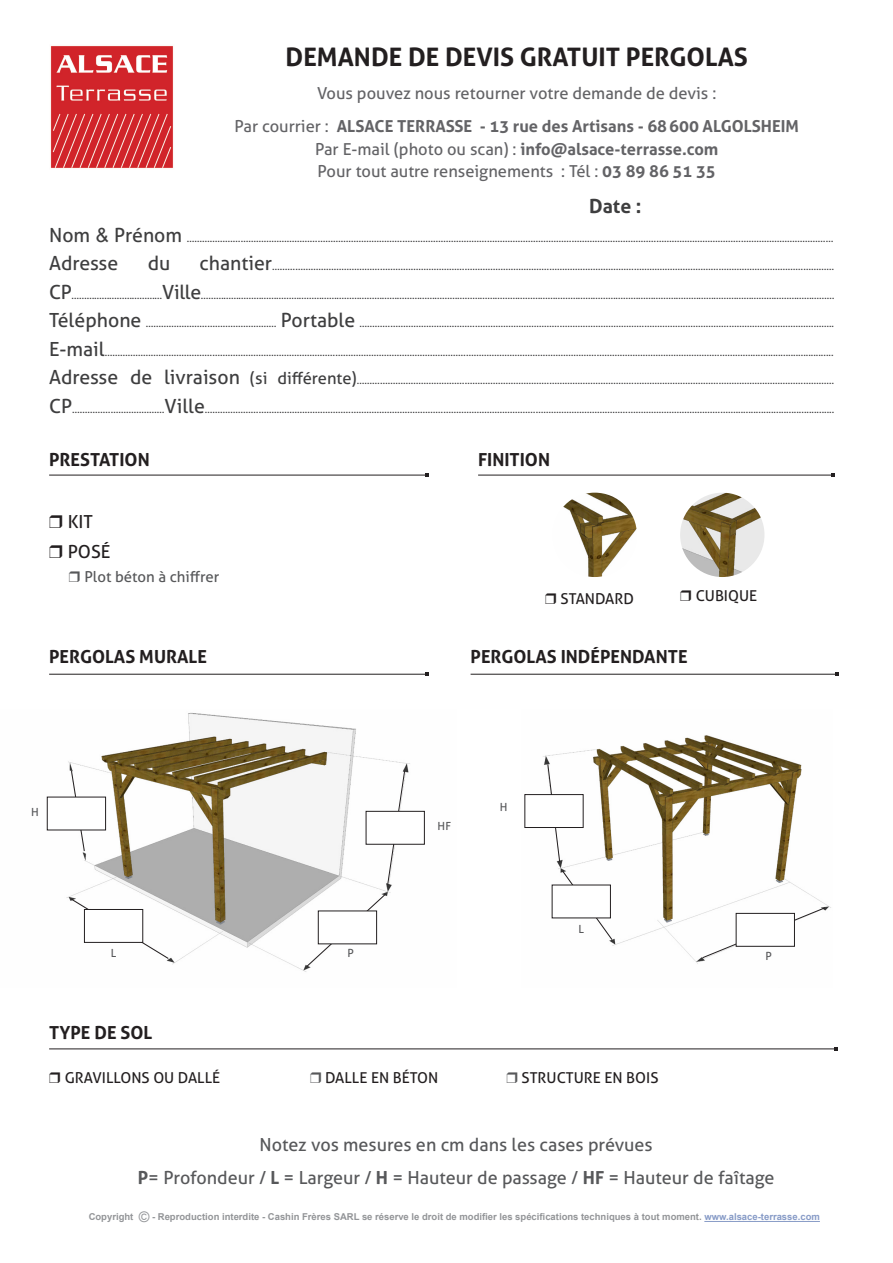
<style>
.page{position:relative;width:893px;height:1263px;background:#fff}
.page>*{position:absolute;margin:0;border:0;box-sizing:border-box;transform-origin:0 0}
.t1{font:700 25.5px "Aller";color:#231f20}
.t2{font:19.5px "Aller";color:#3e3e3f}
.t3{font:700 19.5px "Aller";color:#3e3e3f}
.t4{font:18px "Aller";color:#57585a}
.t5{font:700 18px "Aller";color:#231f20}
.t6{font:18px "Aller";color:#231f20}
.t7{font:700 16.5px "Aller";color:#636366}
.t8{font:16.5px "Aller";color:#636366}
.t9{font:15px "Aller";color:#231f20}
.t10{font:15px "Aller";color:#57585a}
.t11{font:11.25px "Aller";color:#57585a}
.t12{font:10.5px "Aller";color:#3e3e3f}
.t13{font:700 9.45px "Arial";color:#939598}
.s1{font-weight:400}
.s2{font-weight:700}
.s3{font-size:19.5px}
.s4{font-family:"Arial";font-size:19.5px}
.s5{font-size:16.5px}
.s6{font-weight:400;font-size:14.55px}
.s7{color:#879bc7}
</style>
<div class="page">
<hr style="left:49px;top:674px;width:377px;height:1px;background:#231f20">
<img style="left:50px;top:46px;width:123px;height:122px">
<img style="left:46px;top:712px;width:379px;height:260px">
<svg style="left:387px;top:770px;width:18px;height:115px"></svg>
<div style="left:366px;top:811px;width:58px;height:33px;background:#fff"></div>
<div style="left:366px;top:811px;width:58px;height:33px;border:1px solid #231f20"></div>
<svg style="left:306px;top:893px;width:80px;height:74px"></svg>
<div style="left:318px;top:911px;width:59px;height:33px;background:#fff"></div>
<div style="left:318px;top:911px;width:59px;height:33px;border:1px solid #231f20"></div>
<svg style="left:71px;top:898px;width:98px;height:61px"></svg>
<div style="left:84px;top:909px;width:59px;height:33px;background:#fff"></div>
<div style="left:84px;top:909px;width:59px;height:33px;border:1px solid #231f20"></div>
<svg style="left:71px;top:770px;width:14px;height:81px"></svg>
<div style="left:47px;top:797px;width:59px;height:33px;background:#fff"></div>
<div style="left:47px;top:797px;width:59px;height:33px;border:1px solid #231f20"></div>
<img style="left:524px;top:735px;width:307px;height:229px">
<svg style="left:702px;top:907px;width:124px;height:51px"></svg>
<div style="left:736px;top:913px;width:58px;height:33px;background:#fff"></div>
<div style="left:736px;top:913px;width:59px;height:33px;border:1px solid #231f20"></div>
<svg style="left:562px;top:871px;width:50px;height:69px"></svg>
<div style="left:552px;top:885px;width:58px;height:33px;background:#fff"></div>
<svg style="left:547px;top:764px;width:13px;height:98px"></svg>
<div style="left:525px;top:794px;width:58px;height:33px;background:#fff"></div>
<div style="left:525px;top:794px;width:58px;height:34px;border:1px solid #231f20"></div>
<hr style="left:478px;top:475px;width:355px;height:1px;background:#231f20">
<img style="left:553px;top:493px;width:84px;height:84px;border-radius:42px">
<img style="left:680px;top:493px;width:84px;height:84px;border-radius:42px">
<hr style="left:704px;top:1221px;width:116px;height:1px;background:#879bc7">
<hr style="left:471px;top:674px;width:366px;height:1px;background:#231f20">
<hr style="left:49px;top:475px;width:377px;height:1px;background:#231f20">
<hr style="left:49px;top:1048px;width:787px;height:1px;background:#231f20">
<p class="t1" style="left:286px;top:42px;width:464px">DEMANDE DE DEVIS GRATUIT PERGOLAS</p>
<p class="t8" style="left:317px;top:84px;width:401px">Vous pouvez nous retourner votre demande de devis :</p>
<p class="t7" style="left:234px;top:116px;width:566px"><span class="s1">Par courrier :</span> ALSACE TERRASSE - 13 rue des Artisans - 68600 ALGOLSHEIM</p>
<p class="t7" style="left:315px;top:139px;width:405px"><span class="s1">Par E-mail (photo ou scan) :</span> info@alsace-terrasse.com</p>
<p class="t8" style="left:318px;top:162px;width:400px">Pour tout autre renseignements : Tél : <span class="s2">03 89 86 51 35</span></p>
<p class="t3" style="left:589px;top:194px;width:54px">Date :</p>
<p class="t12" style="left:49px;top:232px;width:786px"><span class="s3">Nom</span> <span class="s4">&amp;</span> <span class="s3">Prénom</span> ………………………………………………………………………………………………………………………………………………………………………………………………………………………………</p>
<p class="t2" style="left:49px;top:251px;width:71px">Adresse</p>
<p class="t2" style="left:148px;top:251px;width:24px">du</p>
<p class="t12" style="left:200px;top:260px;width:636px"><span class="s3">chantier</span>…………………………………………………………………………………………………………………………………………………………………………………………………</p>
<p class="t12" style="left:49px;top:289px;width:787px"><span class="s3">CP</span>………………………………<span class="s3">Ville</span>………………………………………………………………………………………………………………………………………………………………………………………………………………………………</p>
<p class="t12" style="left:49px;top:317px;width:786px"><span class="s3">Téléphone</span> …………………………………………… <span class="s3">Portable</span> …………………………………………………………………………………………………………………………………………………………………..</p>
<p class="t12" style="left:49px;top:346px;width:786px"><span class="s3">E-mail</span>……………………………………………………………………………………………………………………………………………………………………………………………………………………………….................................</p>
<p class="t12" style="left:49px;top:374px;width:786px"><span class="s3">Adresse de livraison</span> <span class="s5">(si différente)</span>……………………………………………………………………………………………………………………………………………………………………</p>
<p class="t12" style="left:49px;top:403px;width:787px"><span class="s3">CP</span>………………………………<span class="s3">Ville</span>……………………………………………………………………………………………………………………………………………………………………………………….......................................</p>
<p class="t5" style="left:49px;top:449px;width:102px">PRESTATION</p>
<p class="t6" style="left:68px;top:511px;width:27px">KIT</p>
<p class="t6" style="left:68px;top:541px;width:44px">POSÉ</p>
<p class="t10" style="left:84px;top:568px;width:137px">Plot béton à chiffrer</p>
<p class="t5" style="left:478px;top:449px;width:73px">FINITION</p>
<p class="t9" style="left:561px;top:590px;width:75px">STANDARD</p>
<p class="t9" style="left:696px;top:587px;width:63px">CUBIQUE</p>
<p class="t5" style="left:49px;top:645px;width:159px">PERGOLAS MURALE</p>
<p class="t5" style="left:471px;top:645px;width:218px">PERGOLAS INDÉPENDANTE</p>
<p class="t11" style="left:31px;top:805px;width:9px">H</p>
<p class="t11" style="left:438px;top:819px;width:15px">HF</p>
<p class="t11" style="left:500px;top:800px;width:9px">H</p>
<p class="t11" style="left:111px;top:946px;width:7px">L</p>
<p class="t11" style="left:348px;top:946px;width:8px">P</p>
<p class="t5" style="left:49px;top:1022px;width:105px">TYPE DE SOL</p>
<p class="t11" style="left:578px;top:922px;width:7px">L</p>
<p class="t9" style="left:65px;top:1069px;width:157px">GRAVILLONS OU DALLÉ</p>
<p class="t9" style="left:325px;top:1069px;width:115px">DALLE EN BÉTON</p>
<p class="t9" style="left:522px;top:1069px;width:138px">STRUCTURE EN BOIS</p>
<p class="t11" style="left:765px;top:949px;width:8px">P</p>
<p class="t4" style="left:260px;top:1134px;width:395px">Notez vos mesures en cm dans les cases prévues</p>
<p class="t4" style="left:138px;top:1167px;width:638px"><span class="s2">P</span>= Profondeur / <span class="s2">L</span> = Largeur / <span class="s2">H</span> = Hauteur de passage / <span class="s2">HF</span> = Hauteur de faîtage</p>
<p class="t13" style="left:89px;top:1211px;width:733px">Copyright <span class="s6">©</span> - Reproduction interdite - Cashin Frères SARL se réserve le droit de modifier les spécifications techniques à tout moment. <span class="s7">www.alsace-terrasse.com</span></p>
</div>
